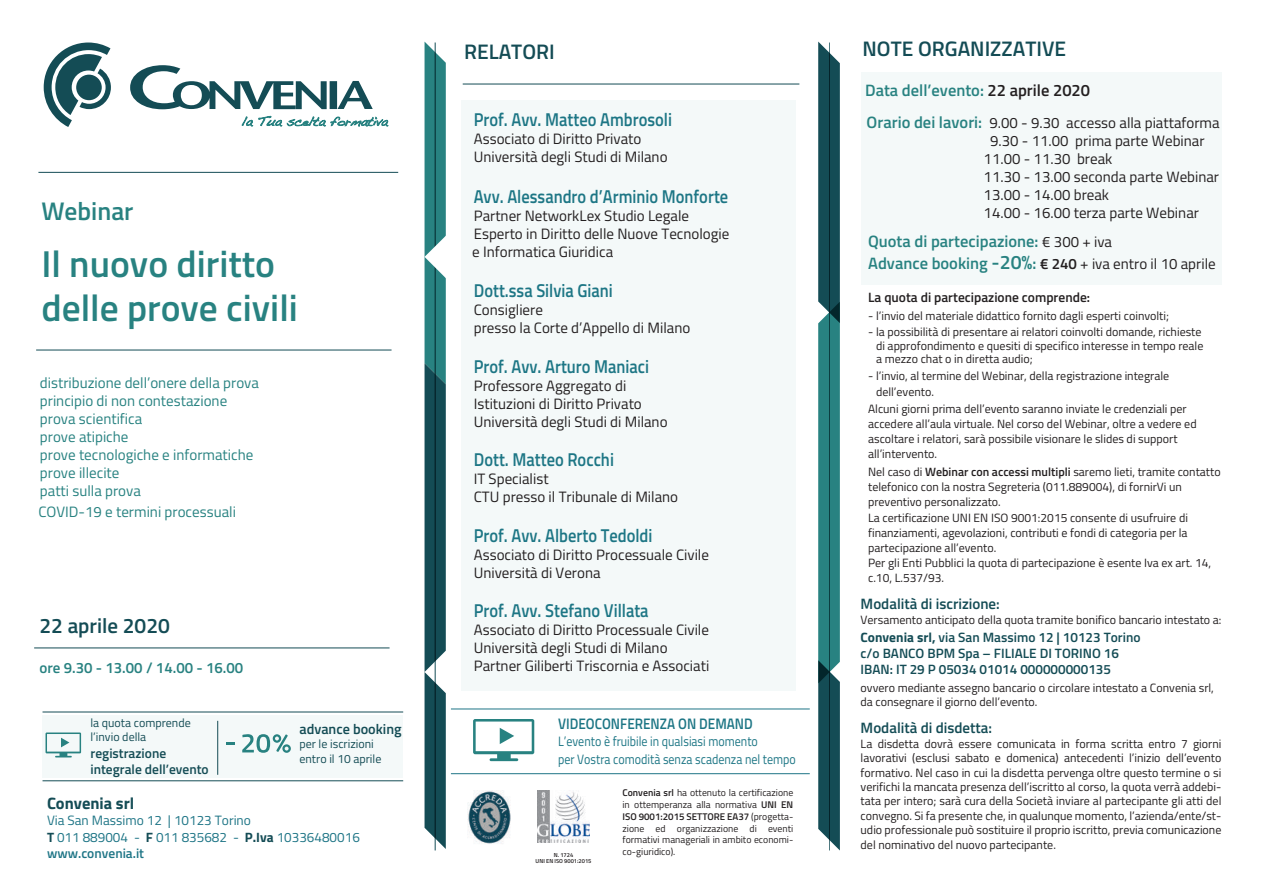
<style>
.page{position:relative;width:1263px;height:893px;background:#fff}
.page>*{position:absolute;margin:0;border:0;box-sizing:border-box;transform-origin:0 0}
.t1{font:600 37.5px/43.5px "Titillium";color:#288281}
.t2{font:600 25.5px "Titillium";color:#288281}
.t3{font:600 21px "Titillium";color:#144c55}
.t4{font:600 18.6px "Titillium";color:#1d7685;scale:.89 1}
.t5{font:600 16.5px "Titillium";color:#288281}
.t6{font:700 16.5px "Titillium";color:#144c55}
.t7{font:600 15.15px "Titillium";color:#1d7685;scale:.89 1}
.t8{font:15px/18px "Titillium";color:#231f20}
.t9{font:15px/18px "Titillium";color:#288281}
.t10{font:600 15px "Titillium";color:#144c55}
.t11{font:600 15px "Titillium";color:#288281}
.t12{font:600 14.25px "Titillium";color:#144c55}
.t13{font:600 13.5px/16.2px "Titillium";color:#144c55}
.t14{font:13.5px/16.5px "Titillium";color:#1e7586}
.t15{font:13.5px/17.4px "Titillium";color:#1d7685;scale:.89 1}
.t16{font:600 13.5px "Titillium";color:#231f20}
.t17{font:12px/15px "Titillium";color:#231f20}
.t18{font:12px/14.4px "Titillium";color:#144c55}
.t19{font:9.75px/11.7px "Titillium";color:#231f20;text-align:justify}
.t20{font:600 5.7px "Titillium";color:#231f20}
.s1{font-weight:700;color:#144c55}
.s2{font-weight:600}
.s3{color:#231f20}
.s4{font-weight:600;font-size:16.5px;color:#288281}
.s5{font-weight:400;font-size:15px;color:#231f20}
.s6{font-weight:600;font-size:19.5px;color:#288281}
.s7{font-weight:700}
</style>
<div class="page">
<svg style="left:818px;top:42px;width:22px;height:808px;background:#286c70"></svg>
<svg style="left:44px;top:43px;width:344px;height:84px"></svg>
<div style="left:860px;top:72px;width:361px;height:213px;background:#f4f9f9"></div>
<hr style="left:463px;top:84px;width:336px;height:1px;background:#144c55">
<hr style="left:43px;top:712px;width:360px;height:1px;background:#144c55">
<hr style="left:43px;top:780px;width:360px;height:1px;background:#144c55">
<div style="left:43px;top:715px;width:360px;height:63px;background:#f4f9f9"></div>
<hr style="left:451px;top:773px;width:359px;height:1px;background:#1e7586">
<hr style="left:451px;top:709px;width:359px;height:1px;background:#1e7586">
<hr style="left:38px;top:172px;width:360px;height:1px;background:#144c55">
<hr style="left:36px;top:350px;width:355px;height:1px;background:#144c55">
<div style="left:461px;top:100px;width:335px;height:590px;background:#f4f9f9"></div>
<hr style="left:34px;top:648px;width:356px;height:1px;background:#144c55">
<hr style="left:829px;top:43px;width:1px;height:807px;background:#144c55">
<hr style="left:435px;top:43px;width:1px;height:807px;background:#144c55">
<hr style="left:217px;top:721px;width:1px;height:54px;background:#144c55">
<svg style="left:424px;top:42px;width:22px;height:807px;background:#367277"></svg>
<svg style="left:46px;top:732px;width:35px;height:25px"></svg>
<svg style="left:242px;top:734px;width:49px;height:19px"></svg>
<svg style="left:226px;top:742px;width:9px;height:3px"></svg>
<img style="left:467px;top:790px;width:44px;height:54px">
<img style="left:537px;top:790px;width:53px;height:52px">
<svg style="left:473px;top:719px;width:61px;height:42px"></svg>
<h2 class="t2" style="left:41px;top:192px;width:94px">Webinar</h2>
<h1 class="t1" style="left:41px;top:241px;width:258px">Il nuovo diritto delle prove civili</h1>
<p class="t9" style="left:40px;top:373px;width:221px">distribuzione dell’onere della prova principio di non contestazione prova scientifica<br>prove atipiche<br>prove tecnologiche e informatiche prove illecite<br>patti sulla prova</p>
<p class="t9" style="left:38px;top:502px;width:199px">COVID-19 e termini processuali</p>
<h3 class="t3" style="left:40px;top:609px;width:132px">22 aprile 2020</h3>
<p class="t11" style="left:40px;top:656px;width:205px">ore 9.30 - 13.00 / 14.00 - 16.00</p>
<p class="t18" style="left:91px;top:715px;width:102px">la quota comprende l’invio della</p>
<p class="t13" style="left:91px;top:744px;width:120px">registrazione integrale dell’evento</p>
<p class="t12" style="left:299px;top:718px;width:104px">advance booking</p>
<p class="t18" style="left:299px;top:736px;width:83px">per le iscrizioni entro il 10 aprile</p>
<h3 class="t6" style="left:47px;top:790px;width:89px">Convenia srl</h3>
<p class="t14" style="left:47px;top:812px;width:314px">Via San Massimo 12 | 10123 Torino<br><span class="s1">T</span> 011 889004 - <span class="s1">F</span> 011 835682 - <span class="s1">P.Iva</span> 10336480016 <span class="s2">www.convenia.it</span></p>
<h3 class="t3" style="left:464px;top:36px;width:92px">RELATORI</h3>
<h3 class="t4" style="left:474px;top:106px;width:224px">Prof. Avv. Matteo Ambrosoli</h3>
<p class="t8" style="left:474px;top:129px;width:195px">Associato di Diritto Privato<br>Università degli Studi di Milano</p>
<h3 class="t4" style="left:474px;top:183px;width:287px">Avv. Alessandro d’Arminio Monforte</h3>
<p class="t8" style="left:472px;top:206px;width:259px">Partner NetworkLex Studio Legale<br>Esperto in Diritto delle Nuove Tecnologie e Informatica Giuridica</p>
<h3 class="t4" style="left:474px;top:277px;width:158px">Dott.ssa Silvia Giani</h3>
<p class="t8" style="left:474px;top:300px;width:218px">Consigliere<br>presso la Corte d’Appello di Milano</p>
<h3 class="t4" style="left:474px;top:352px;width:199px">Prof. Avv. Arturo Maniaci</h3>
<p class="t8" style="left:474px;top:376px;width:195px">Professore Aggregato di<br>Istituzioni di Diritto Privato<br>Università degli Studi di Milano</p>
<h3 class="t4" style="left:474px;top:446px;width:159px">Dott. Matteo Rocchi</h3>
<p class="t8" style="left:474px;top:469px;width:206px">IT Specialist<br>CTU presso il Tribunale di Milano</p>
<h3 class="t4" style="left:474px;top:521px;width:202px">Prof. Avv. Alberto Tedoldi</h3>
<p class="t8" style="left:474px;top:545px;width:237px">Associato di Diritto Processuale Civile<br>Università di Verona</p>
<h3 class="t4" style="left:474px;top:597px;width:198px">Prof. Avv. Stefano Villata</h3>
<p class="t8" style="left:474px;top:620px;width:237px">Associato di Diritto Processuale Civile<br>Università degli Studi di Milano<br>Partner Giliberti Triscornia e Associati</p>
<p class="t7" style="left:558px;top:712px;width:220px">VIDEOCONFERENZA ON DEMAND</p>
<p class="t15" style="left:558px;top:732px;width:269px">L’evento è fruibile in qualsiasi momento<br>per Vostra comodità senza scadenza nel tempo</p>
<p class="t19" style="left:622px;top:787px;width:172px"><span class="s2">Convenia srl</span> ha ottenuto la certificazione in ottemperanza alla normativa <span class="s2">UNI EN ISO 9001:2015 SETTORE EA37</span> (progetta&shy;zione ed organizzazione di eventi formativi manageriali in ambito economi-</p>
<p class="t20" style="left:554px;top:850px;width:21px">N. 1724</p>
<p class="t19" style="left:622px;top:845px;width:54px">co-giuridico).</p>
<p class="t20" style="left:536px;top:857px;width:57px">UNI EN ISO 9001:2015</p>
<h3 class="t3" style="left:862px;top:33px;width:205px">NOTE ORGANIZZATIVE</h3>
<h3 class="t5" style="left:865px;top:78px;width:226px">Data dell’evento: <span class="s3">22 aprile 2020</span></h3>
<p class="t8" style="left:867px;top:113px;width:354px"><span class="s4">Orario dei lavori:</span> 9.00 - 9.30 accesso alla piattaforma</p>
<p class="t8" style="left:990px;top:131px;width:216px">9.30 - 11.00 prima parte Webinar</p>
<p class="t8" style="left:984px;top:149px;width:130px">11.00 - 11.30 break</p>
<p class="t8" style="left:984px;top:167px;width:237px">11.30 - 13.00 seconda parte Webinar</p>
<p class="t8" style="left:984px;top:185px;width:127px">13.00 - 14.00 break</p>
<p class="t8" style="left:984px;top:203px;width:217px">14.00 - 16.00 terza parte Webinar</p>
<h3 class="t5" style="left:868px;top:229px;width:246px">Quota di partecipazione: <span class="s5">€ 300 + iva</span></h3>
<p class="t8" style="left:868px;top:254px;width:349px"><span class="s4">Advance booking</span> <span class="s6">-20%</span><span class="s4">:</span> <span class="s2">€ 240</span> + iva entro il 10 aprile</p>
<p class="t16" style="left:868px;top:287px;width:223px">La quota di partecipazione comprende:</p>
<p class="t17" style="left:868px;top:307px;width:302px">- l’invio del materiale didattico fornito dagli esperti coinvolti;</p>
<p class="t17" style="left:876px;top:325px;width:329px;line-height:13.5px;text-indent:-8px">- la possibilità di presentare ai relatori coinvolti domande, richieste di approfondimento e quesiti di specifico interesse in tempo reale a mezzo chat o in diretta audio;</p>
<p class="t17" style="left:868px;top:367px;width:303px">- l’invio, al termine del Webinar, della registrazione integrale</p>
<p class="t17" style="left:876px;top:384px;width:60px">dell’evento.</p>
<p class="t17" style="left:868px;top:400px;width:320px">Alcuni giorni prima dell’evento saranno inviate le credenziali per</p>
<p class="t17" style="left:868px;top:415px;width:330px">accedere all’aula virtuale. Nel corso del Webinar, oltre a vedere ed ascoltare i relatori, sarà possibile visionare le slides di support all’intervento.</p>
<p class="t17" style="left:868px;top:463px;width:354px">Nel caso di <span class="s2">Webinar con accessi multipli</span> saremo lieti, tramite contatto telefonico con la nostra Segreteria (011.889004), di fornirVi un preventivo personalizzato.</p>
<p class="t17" style="left:868px;top:510px;width:345px">La certificazione UNI EN ISO 9001:2015 consente di usufruire di finanziamenti, agevolazioni, contributi e fondi di categoria per la partecipazione all’evento.<br>Per gli Enti Pubblici la quota di partecipazione è esente Iva ex art. 14, c.10, L.537/93.</p>
<p class="t10" style="left:861px;top:593px;width:141px">Modalità di iscrizione:</p>
<p class="t17" style="left:861px;top:611px;width:362px">Versamento anticipato della quota tramite bonifico bancario intestato a:</p>
<p class="t13" style="left:861px;top:628px;width:281px"><span class="s7">Convenia srl,</span> via San Massimo 12 | 10123 Torino c/o BANCO BPM Spa – FILIALE DI TORINO 16<br>IBAN: IT 29 P 05034 01014 000000000135</p>
<p class="t17" style="left:861px;top:680px;width:355px;line-height:14.4px">ovvero mediante assegno bancario o circolare intestato a Convenia srl, da consegnare il giorno dell’evento.</p>
<p class="t10" style="left:861px;top:717px;width:133px">Modalità di disdetta:</p>
<p class="t17" style="left:861px;top:736px;width:362px;line-height:14.4px;text-align:justify">La disdetta dovrà essere comunicata in forma scritta entro 7 giorni lavorativi (esclusi sabato e domenica) antecedenti l’inizio dell’evento formativo. Nel caso in cui la disdetta pervenga oltre questo termine o si verifichi la mancata presenza dell’iscritto al corso, la quota verrà addebi&shy;tata per intero; sarà cura della Società inviare al partecipante gli atti del convegno. Si fa presente che, in qualunque momento, l’azienda/ente/st&shy;udio professionale può sostituire il proprio iscritto, previa comunicazione del nominativo del nuovo partecipante.</p>
</div>
